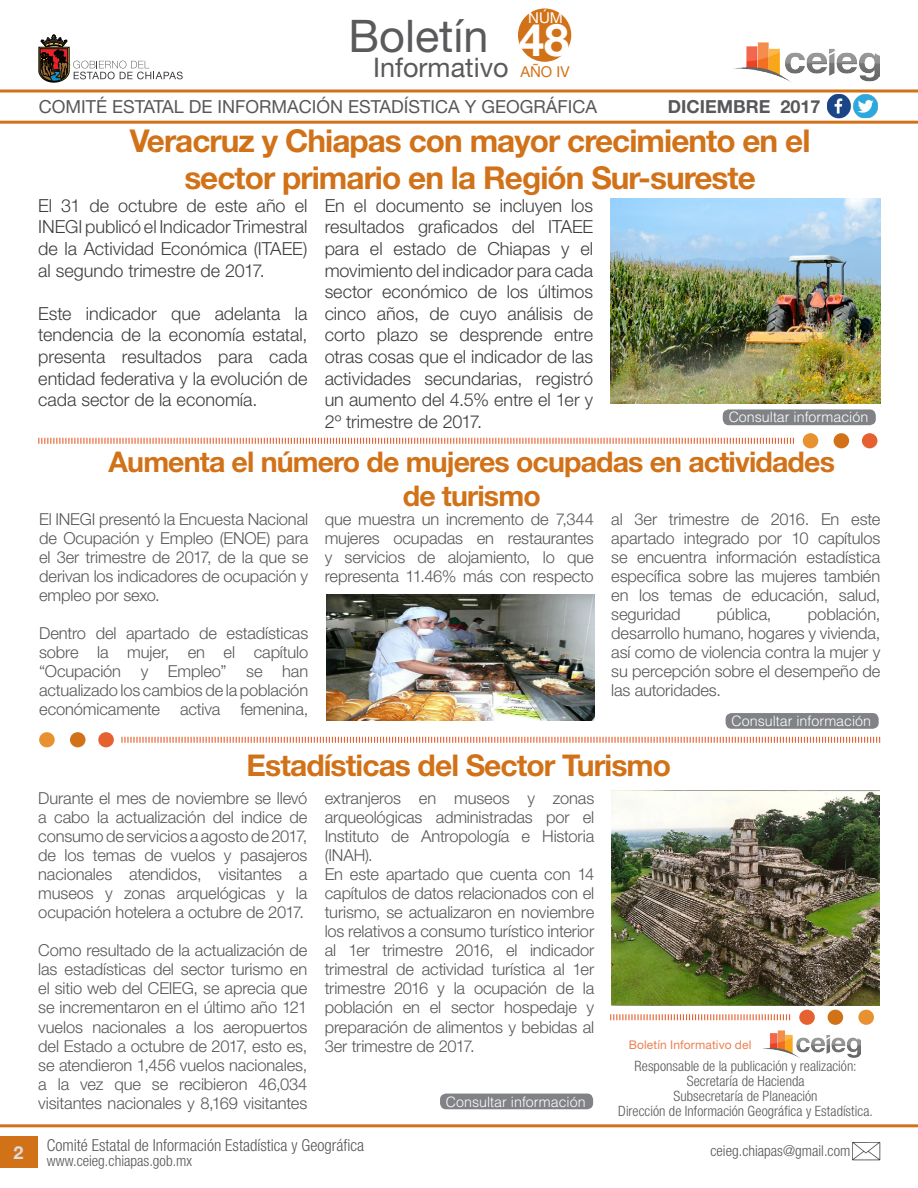
<style>
.page{position:relative;width:918px;height:1188px;background:#fff}
.page>*{position:absolute;margin:0;border:0;box-sizing:border-box;transform-origin:0 0}
.t1{font:45px "Helvetica Neue LT Std";color:#5a5a5d}
.t2{font:700 45px "Helvetica Neue LT Std";color:#fff}
.t3{font:700 31.5px/37.8px "Helvetica Neue LT Std";letter-spacing:-.03em;color:#d27218;text-align:center}
.t4{font:700 30px "Helvetica Neue LT Std";letter-spacing:-.03em;color:#d27218}
.t5{font:700 28.5px/34.2px "Helvetica Neue LT Std";letter-spacing:-.03em;color:#d27218;text-align:center}
.t6{font:27px "Helvetica Neue LT Std";color:#5a5a5d}
.párrafos_new_style{font:300 18px/21.6px "Helvetica Neue LT Std";color:#3e3e3f;text-align:justify}
.t7{font:18px "Helvetica Neue LT Std";color:#57585a}
.t8{font:700 18px "Helvetica Neue LT Std";color:#57585a}
.t9{font:700 18px "Helvetica Neue LT Std";color:#dfdce0}
.párrafos_new_style-2{font:300 16.5px/19px "Helvetica Neue LT Std";letter-spacing:-.01em;color:#57585a;text-align:justify}
.t10{font:300 condensed 16.5px "Helvetica Neue LT Std";color:#57585a}
.t11{font:300 condensed 15px "Helvetica Neue LT Std";color:#57585a}
.t12{font:15px "Helvetica Neue LT Std";color:#d27218}
.t13{font:15px "Helvetica Neue LT Std";color:#fff}
.nuevo_Estilo_de_párr{font:300 condensed 14.25px "Helvetica Neue LT Std";color:#57585a}
.t14{font:300 14.25px "Helvetica LT Std";color:#fff}
.nuevo_Estilo_de_párr-2{font:12px "Helvetica Neue LT Std";letter-spacing:.01em;color:#ec8052}
</style>
<div class="page">
<img style="left:733px;top:42px;width:147px;height:40px">
<hr style="left:0;top:121px;width:918px;height:3px;background:#d27218">
<hr style="left:0;top:90px;width:918px;height:3px;background:#d27218">
<hr style="left:0;top:1124px;width:918px;height:3px;background:#d27218">
<div style="left:0;top:1136px;width:37px;height:32px;background:#d27218"></div>
<svg style="left:39px;top:34px;width:144px;height:49px"></svg>
<img style="left:827px;top:94px;width:24px;height:24px">
<img style="left:854px;top:94px;width:24px;height:24px">
<img style="left:852px;top:1142px;width:28px;height:18px">
<div style="left:518px;top:8px;width:53px;height:54px;background:#d27218;border-radius:50%"></div>
<div style="left:803px;top:433px;width:15px;height:15px;background:#e89131;border-radius:50%"></div>
<div style="left:834px;top:433px;width:15px;height:15px;background:#d27218;border-radius:50%"></div>
<div style="left:862px;top:433px;width:15px;height:15px;background:#e66130;border-radius:50%"></div>
<svg style="left:121px;top:736px;width:760px;height:7px"></svg>
<svg style="left:610px;top:1014px;width:180px;height:6px"></svg>
<div style="left:39px;top:732px;width:16px;height:15px;background:#e89131;border-radius:50%"></div>
<div style="left:70px;top:732px;width:16px;height:15px;background:#d27218;border-radius:50%"></div>
<div style="left:98px;top:732px;width:16px;height:15px;background:#e66130;border-radius:50%"></div>
<svg style="left:38px;top:437px;width:757px;height:7px"></svg>
<img style="left:763px;top:1031px;width:98px;height:27px">
<div style="left:858px;top:1010px;width:16px;height:15px;background:#e89131;border-radius:50%"></div>
<div style="left:828px;top:1010px;width:15px;height:15px;background:#d27218;border-radius:50%"></div>
<div style="left:799px;top:1010px;width:16px;height:15px;background:#e66130;border-radius:50%"></div>
<img style="left:611px;top:199px;width:269px;height:204px">
<div style="left:723px;top:409px;width:153px;height:16px;background:#808285;border-radius:6px"></div>
<img style="left:326px;top:594px;width:268px;height:127px">
<div style="left:726px;top:713px;width:153px;height:16px;background:#808285;border-radius:6px"></div>
<div style="left:440px;top:1094px;width:153px;height:15px;background:#808285;border-radius:6px"></div>
<img style="left:611px;top:790px;width:268px;height:215px">
<h1 class="t1" style="left:348px;top:9px;width:141px">Boletín</h1>
<h3 class="t6" style="left:373px;top:52px;width:137px">Informativo</h3>
<p class="t13" style="left:528px;top:9px;width:36px">NÚM</p>
<h1 class="t2" style="left:519px;top:12px;width:52px">48</h1>
<p class="t12" style="left:520px;top:63px;width:51px">AÑO IV</p>
<p class="t7" style="left:39px;top:96px;width:560px">COMITÉ ESTATAL DE INFORMACIÓN ESTADÍSTICA Y GEOGRÁFICA</p>
<p class="t8" style="left:668px;top:95px;width:154px">DICIEMBRE 2017</p>
<p class="t3" style="left:130px;top:121px;width:682px">Veracruz y Chiapas con mayor crecimiento en el sector primario en la Región Sur-sureste</p>
<p class="párrafos_new_style" style="left:38px;top:194px;width:271px">El 31 de octubre de este año el INEGI publicó el Indicador Trimestral de la Actividad Económica (ITAEE) al segundo trimestre de 2017.</p>
<p class="párrafos_new_style" style="left:38px;top:302px;width:271px">Este indicador que adelanta la tendencia de la economía estatal, presenta resultados para cada entidad federativa y la evolución de cada sector de la economía.</p>
<p class="párrafos_new_style" style="left:325px;top:194px;width:270px">En el documento se incluyen los resultados graficados del ITAEE para el estado de Chiapas y el movimiento del indicador para cada sector económico de los últimos cinco años, de cuyo análisis de corto plazo se desprende entre otras cosas que el indicador de las actividades secundarias, registró un aumento del 4.5% entre el 1er y 2º trimestre de 2017.</p>
<p class="t14" style="left:729px;top:408px;width:141px">Consultar información</p>
<p class="t5" style="left:109px;top:444px;width:728px">Aumenta el número de mujeres ocupadas en actividades de turismo</p>
<p class="párrafos_new_style-2" style="left:39px;top:509px;width:271px">El INEGI presentó la Encuesta Nacional de Ocupación y Empleo (ENOE) para el 3er trimestre de 2017, de la que se derivan los indicadores de ocupación y empleo por sexo.</p>
<p class="párrafos_new_style-2" style="left:39px;top:623px;width:271px">Dentro del apartado de estadísticas sobre la mujer, en el capítulo “Ocupación y Empleo” se han actualizado los cambios de la población económicamente activa femenina,</p>
<p class="párrafos_new_style-2" style="left:325px;top:509px;width:271px">que muestra un incremento de 7,344 mujeres ocupadas en restaurantes y servicios de alojamiento, lo que representa 11.46% más con respecto</p>
<p class="párrafos_new_style-2" style="left:611px;top:509px;width:271px">al 3er trimestre de 2016. En este apartado integrado por 10 capítulos se encuentra información estadística específica sobre las mujeres también en los temas de educación, salud, seguridad</p>
<p class="párrafos_new_style-2" style="left:611px;top:604px;width:271px;text-indent:197px">población, desarrollo humano, hogares y vivienda, así como de violencia contra la mujer y su percepción sobre el desempeño de las autoridades.</p>
<p class="párrafos_new_style-2" style="left:717px;top:604px;width:56px">pública,</p>
<p class="t14" style="left:732px;top:712px;width:141px">Consultar información</p>
<p class="t4" style="left:247px;top:747px;width:426px">Estadísticas del Sector Turismo</p>
<p class="párrafos_new_style-2" style="left:38px;top:788px;width:271px">Durante el mes de noviembre se llevó a cabo la actualización del indice de consumo de servicios a agosto de 2017, de los temas de vuelos y pasajeros nacionales atendidos, visitantes a museos y zonas arquelógicas y la ocupación hotelera a octubre de 2017.</p>
<p class="párrafos_new_style-2" style="left:38px;top:941px;width:271px">Como resultado de la actualización de las estadísticas del sector turismo en el sitio web del CEIEG, se aprecia que se incrementaron en el último año 121 vuelos nacionales a los aeropuertos del Estado a octubre de 2017, esto es, se atendieron 1,456 vuelos nacionales, a la vez que se recibieron 46,034 visitantes nacionales y 8,169 visitantes</p>
<p class="párrafos_new_style-2" style="left:325px;top:788px;width:271px">extranjeros en museos y zonas arqueológicas administradas por el Instituto de Antropología e Historia (INAH).</p>
<p class="párrafos_new_style-2" style="left:325px;top:864px;width:271px">En este apartado que cuenta con 14 capítulos de datos relacionados con el turismo, se actualizaron en noviembre los relativos a consumo turístico interior al 1er trimestre 2016, el indicador trimestral de actividad turística al 1er trimestre 2016 y la ocupación de la población en el sector hospedaje y preparación de alimentos y bebidas al 3er trimestre de 2017.</p>
<p class="nuevo_Estilo_de_párr-2" style="left:629px;top:1037px;width:124px">Boletín Informativo del</p>
<p class="nuevo_Estilo_de_párr" style="left:635px;top:1058px;width:223px">Responsable de la publicación y realización:</p>
<p class="nuevo_Estilo_de_párr" style="left:687px;top:1073px;width:119px">Secretaría de Hacienda</p>
<p class="nuevo_Estilo_de_párr" style="left:674px;top:1088px;width:146px">Subsecretaría de Planeación</p>
<p class="nuevo_Estilo_de_párr" style="left:618px;top:1103px;width:256px">Dirección de Información Geográfica y Estadística.</p>
<p class="t14" style="left:446px;top:1093px;width:141px">Consultar información</p>
<p class="t9" style="left:14px;top:1142px;width:12px">2</p>
<p class="t10" style="left:47px;top:1135px;width:319px">Comité Estatal de Información Estadística y Geográfica</p>
<p class="t11" style="left:47px;top:1152px;width:147px">www.ceieg.chiapas.gob.mx</p>
<p class="t11" style="left:710px;top:1142px;width:141px">ceieg.chiapas@gmail.com</p>
</div>
